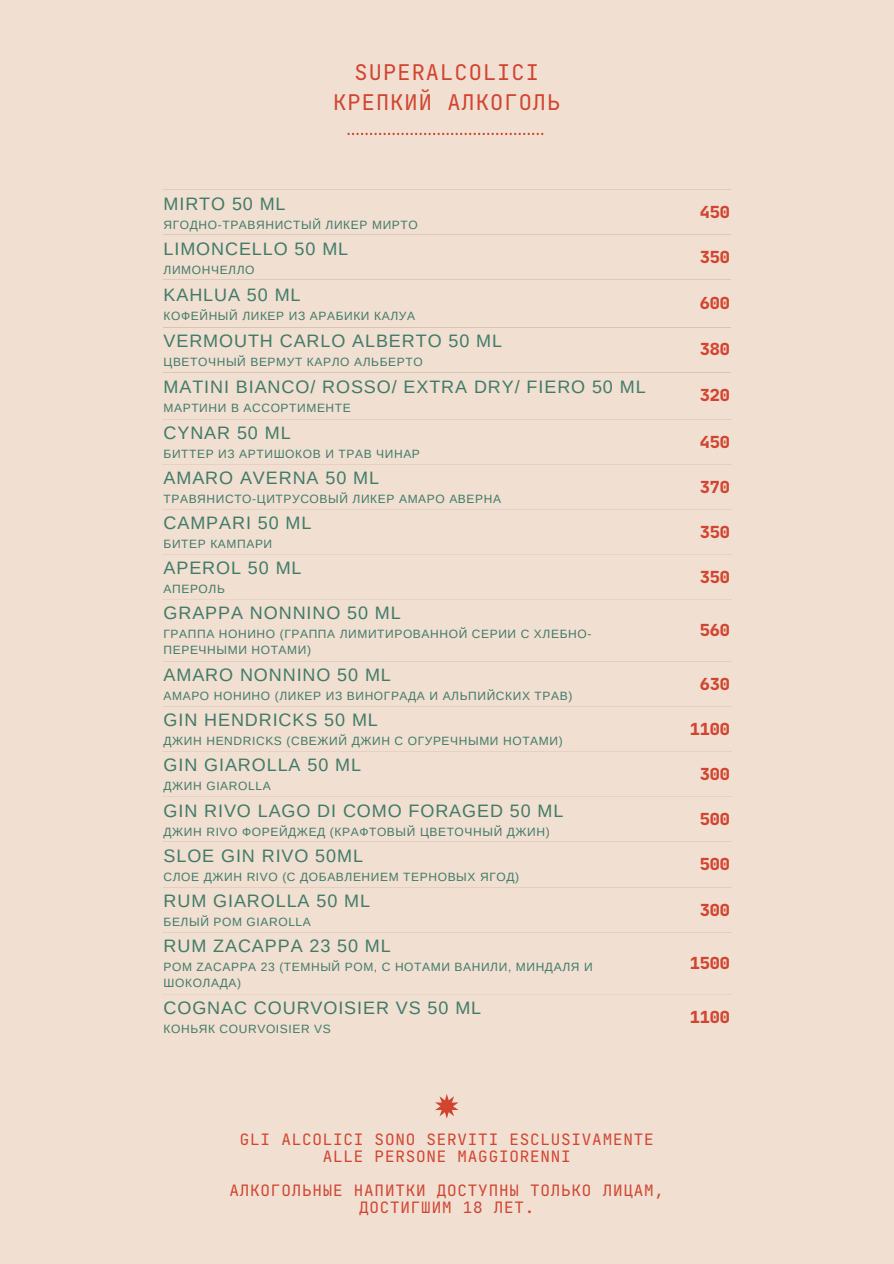
<style>
.page{position:relative;width:894px;height:1264px;background:#fff}
.page>*{position:absolute;margin:0;border:0;box-sizing:border-box;transform-origin:0 0}
.t1{font:21.9px/30.3px "Jet Brains Mono";letter-spacing:.05em;color:#d14430;text-align:center}
.t2{font:18px "Arimo";letter-spacing:.05em;color:#417b68}
.t3{font:800 expanded 16.8px "Jet Brains Mono";color:#d14430}
.t4{font:15.9px/16.8px "Jet Brains Mono";letter-spacing:.05em;color:#d14430;text-align:center}
.t5{font:12px/16px "Arimo";letter-spacing:.05em;color:#417b68}
</style>
<div class="page">
<div style="left:0;top:0;width:893px;height:1263px;background:#f1dfd1"></div>
<svg style="left:435px;top:1094px;width:23px;height:24px"></svg>
<svg style="left:347px;top:133px;width:196px;height:2px"></svg>
<h1 class="t1" style="left:333px;top:57px;width:229px">SUPERALCOLICI<br>КРЕПКИЙ АЛКОГОЛЬ</h1>
<p class="t2" style="left:163px;top:193px;width:124px">MIRTO 50 ML</p>
<p class="t5" style="left:163px;top:217px;width:256px">ЯГОДНО-ТРАВЯНИСТЫЙ ЛИКЕР МИРТО</p>
<p class="t2" style="left:163px;top:238px;width:186px">LIMONCELLO 50 ML</p>
<p class="t5" style="left:163px;top:262px;width:92px">ЛИМОНЧЕЛЛО</p>
<p class="t2" style="left:163px;top:284px;width:138px">KAHLUA 50 ML</p>
<p class="t5" style="left:163px;top:308px;width:253px">КОФЕЙНЫЙ ЛИКЕР ИЗ АРАБИКИ КАЛУА</p>
<p class="t2" style="left:163px;top:331px;width:340px">VERMOUTH CARLO ALBERTO 50 ML</p>
<p class="t5" style="left:163px;top:354px;width:260px">ЦВЕТОЧНЫЙ ВЕРМУТ КАРЛО АЛЬБЕРТО</p>
<p class="t2" style="left:163px;top:377px;width:483px">MATINI BIANCO/ ROSSO/ EXTRA DRY/ FIERO 50 ML</p>
<p class="t5" style="left:163px;top:400px;width:189px">МАРТИНИ В АССОРТИМЕНТЕ</p>
<p class="t2" style="left:163px;top:423px;width:129px">CYNAR 50 ML</p>
<p class="t5" style="left:163px;top:446px;width:258px">БИТТЕР ИЗ АРТИШОКОВ И ТРАВ ЧИНАР</p>
<p class="t2" style="left:163px;top:468px;width:217px">AMARO AVERNA 50 ML</p>
<p class="t5" style="left:163px;top:491px;width:339px">ТРАВЯНИСТО-ЦИТРУСОВЫЙ ЛИКЕР АМАРО АВЕРНА</p>
<p class="t2" style="left:163px;top:513px;width:149px">CAMPARI 50 ML</p>
<p class="t5" style="left:163px;top:536px;width:110px">БИТЕР КАМПАРИ</p>
<p class="t2" style="left:163px;top:558px;width:139px">APEROL 50 ML</p>
<p class="t5" style="left:163px;top:581px;width:63px">АПЕРОЛЬ</p>
<p class="t3" style="left:699px;top:202px;width:32px">450</p>
<p class="t3" style="left:699px;top:247px;width:32px">350</p>
<p class="t3" style="left:699px;top:293px;width:32px">600</p>
<p class="t3" style="left:699px;top:339px;width:32px">380</p>
<p class="t3" style="left:699px;top:385px;width:32px">320</p>
<p class="t3" style="left:699px;top:431px;width:32px">450</p>
<p class="t3" style="left:699px;top:476px;width:32px">370</p>
<p class="t3" style="left:699px;top:521px;width:32px">350</p>
<p class="t3" style="left:699px;top:566px;width:32px">350</p>
<p class="t2" style="left:163px;top:603px;width:239px">GRAPPA NONNINO 50 ML</p>
<p class="t5" style="left:163px;top:626px;width:429px">ГРАППА НОНИНО (ГРАППА ЛИМИТИРОВАННОЙ СЕРИИ С ХЛЕБНО-<br>ПЕРЕЧНЫМИ НОТАМИ)</p>
<p class="t3" style="left:699px;top:619px;width:32px">560</p>
<p class="t2" style="left:163px;top:665px;width:229px">AMARO NONNINO 50 ML</p>
<p class="t5" style="left:163px;top:688px;width:410px">АМАРО НОНИНО (ЛИКЕР ИЗ ВИНОГРАДА И АЛЬПИЙСКИХ ТРАВ)</p>
<p class="t3" style="left:699px;top:673px;width:32px">630</p>
<p class="t2" style="left:163px;top:710px;width:216px">GIN HENDRICKS 50 ML</p>
<p class="t5" style="left:163px;top:733px;width:400px">ДЖИН HENDRICKS (СВЕЖИЙ ДЖИН С ОГУРЕЧНЫМИ НОТАМИ)</p>
<p class="t2" style="left:163px;top:755px;width:199px">GIN GIAROLLA 50 ML</p>
<p class="t5" style="left:163px;top:778px;width:109px">ДЖИН GIAROLLA</p>
<p class="t2" style="left:163px;top:800px;width:401px">GIN RIVO LAGO DI COMO FORAGED 50 ML</p>
<p class="t5" style="left:163px;top:823px;width:387px">ДЖИН RIVO ФОРЕЙДЖЕД (КРАФТОВЫЙ ЦВЕТОЧНЫЙ ДЖИН)</p>
<p class="t2" style="left:163px;top:845px;width:201px">SLOE GIN RIVO 50ML</p>
<p class="t5" style="left:163px;top:868px;width:357px">СЛОЕ ДЖИН RIVO (С ДОБАВЛЕНИЕМ ТЕРНОВЫХ ЯГОД)</p>
<p class="t2" style="left:163px;top:891px;width:208px">RUM GIAROLLA 50 ML</p>
<p class="t5" style="left:163px;top:914px;width:149px">БЕЛЫЙ РОМ GIAROLLA</p>
<p class="t3" style="left:689px;top:718px;width:42px">1100</p>
<p class="t3" style="left:699px;top:763px;width:32px">300</p>
<p class="t3" style="left:699px;top:808px;width:32px">500</p>
<p class="t3" style="left:699px;top:853px;width:32px">500</p>
<p class="t3" style="left:699px;top:899px;width:32px">300</p>
<p class="t2" style="left:163px;top:936px;width:229px">RUM ZACAPPA 23 50 ML</p>
<p class="t5" style="left:163px;top:959px;width:430px">РОМ ZACAPPA 23 (ТЕМНЫЙ РОМ, С НОТАМИ ВАНИЛИ, МИНДАЛЯ И<br>ШОКОЛАДА)</p>
<p class="t3" style="left:689px;top:952px;width:42px">1500</p>
<p class="t2" style="left:163px;top:998px;width:319px">COGNAC COURVOISIER VS 50 ML</p>
<p class="t5" style="left:163px;top:1021px;width:169px">КОНЬЯК COURVOISIER VS</p>
<p class="t3" style="left:689px;top:1006px;width:42px">1100</p>
<p class="t4" style="left:240px;top:1131px;width:415px">GLI ALCOLICI SONO SERVITI ESCLUSIVAMENTE<br>ALLE PERSONE MAGGIORENNI</p>
<p class="t4" style="left:229px;top:1181px;width:436px">АЛКОГОЛЬНЫЕ НАПИТКИ ДОСТУПНЫ ТОЛЬКО ЛИЦАМ,<br>ДОСТИГШИМ 18 ЛЕТ.</p>
</div>
